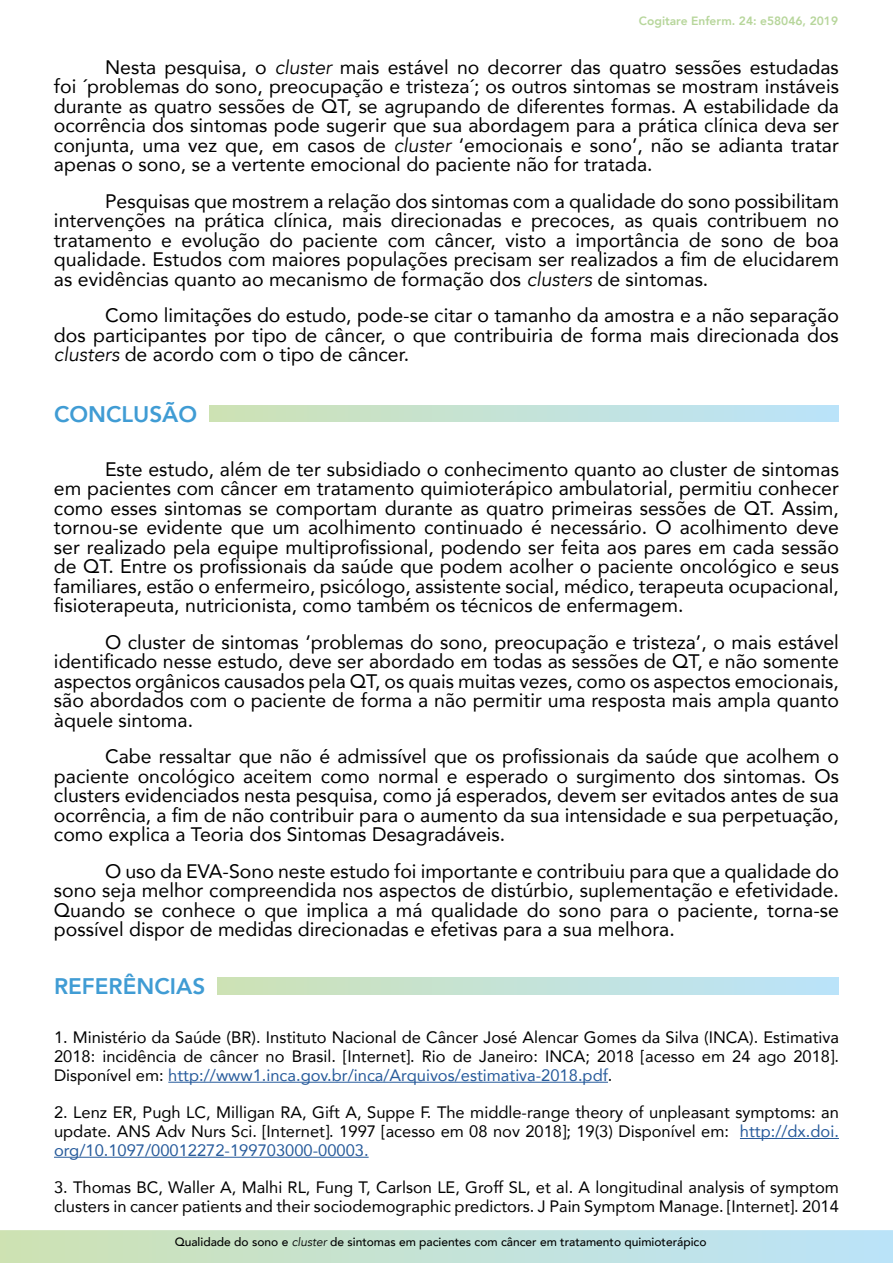
<style>
.page{position:relative;width:893px;height:1263px;background:#fff}
.page>*{position:absolute;margin:0;border:0;box-sizing:border-box;transform-origin:0 0}
.t1{font:800 22.5px "Avenir";color:#409cd4}
.t2{font:19.5px/19.5px "Avenir";color:#000;text-align:justify}
.t3{font:16.5px/18.8px "Avenir";color:#000;text-align:justify}
.t4{font:500 12px "Avenir";color:#000}
.t5{font:800 12px "Avenir";color:#b7d69b}
.s1{font-style:italic}
.s2{color:#275b9b}
.s3{font-weight:400;font-style:italic}
</style>
<div class="page">
<div style="left:210px;top:405px;width:629px;height:17px;background:linear-gradient(to right,#cee2b4,#bae3fb)"></div>
<svg style="left:0;top:1230px;width:893px;height:33px;background:#c4e2d6"></svg>
<div style="left:218px;top:978px;width:621px;height:16px;background:linear-gradient(to right,#cde2b5,#bae3fb)"></div>
<hr style="left:168px;top:1082px;width:440px;height:1px;background:#275b9b">
<hr style="left:740px;top:1138px;width:99px;height:1px;background:#275b9b">
<hr style="left:54px;top:1157px;width:315px;height:1px;background:#275b9b">
<p class="t5" style="left:639px;top:12px;width:201px">Cogitare Enferm. 24: e58046, 2019</p>
<p class="t2" style="left:54px;top:56px;width:787px;text-indent:51px">Nesta pesquisa, o <span class="s1">cluster</span> mais estável no decorrer das quatro sessões estudadas foi ´problemas do sono, preocupação e tristeza´; os outros sintomas se mostram instáveis durante as quatro sessões de QT, se agrupando de diferentes formas. A estabilidade da ocorrência dos sintomas pode sugerir que sua abordagem para a prática clínica deva ser conjunta, uma vez que, em casos de <span class="s1">cluster</span> ‘emocionais e sono’, não se adianta tratar apenas o sono, se a vertente emocional do paciente não for tratada.</p>
<p class="t2" style="left:54px;top:190px;width:786px;text-indent:51px">Pesquisas que mostrem a relação dos sintomas com a qualidade do sono possibilitam intervenções na prática clínica, mais direcionadas e precoces, as quais contribuem no tratamento e evolução do paciente com câncer, visto a importância de sono de boa qualidade. Estudos com maiores populações precisam ser realizados a fim de elucidarem as evidências quanto ao mecanismo de formação dos <span class="s1">clusters</span> de sintomas.</p>
<p class="t2" style="left:54px;top:305px;width:786px;text-indent:51px">Como limitações do estudo, pode-se citar o tamanho da amostra e a não separação dos participantes por tipo de câncer, o que contribuiria de forma mais direcionada dos <span class="s1">clusters</span> de acordo com o tipo de câncer.</p>
<p class="t1" style="left:54px;top:396px;width:145px">CONCLUSÃO</p>
<p class="t2" style="left:54px;top:458px;width:786px;text-indent:51px">Este estudo, além de ter subsidiado o conhecimento quanto ao cluster de sintomas em pacientes com câncer em tratamento quimioterápico ambulatorial, permitiu conhecer como esses sintomas se comportam durante as quatro primeiras sessões de QT. Assim, tornou-se evidente que um acolhimento continuado é necessário. O acolhimento deve ser realizado pela equipe multiprofissional, podendo ser feita aos pares em cada sessão de QT. Entre os profissionais da saúde que podem acolher o paciente oncológico e seus familiares, estão o enfermeiro, psicólogo, assistente social, médico, terapeuta ocupacional, fisioterapeuta, nutricionista, como também os técnicos de enfermagem.</p>
<p class="t2" style="left:54px;top:631px;width:786px;text-indent:51px">O cluster de sintomas ‘problemas do sono, preocupação e tristeza’, o mais estável identificado nesse estudo, deve ser abordado em todas as sessões de QT, e não somente aspectos orgânicos causados pela QT, os quais muitas vezes, como os aspectos emocionais, são abordados com o paciente de forma a não permitir uma resposta mais ampla quanto àquele sintoma.</p>
<p class="t2" style="left:54px;top:746px;width:787px;text-indent:51px">Cabe ressaltar que não é admissível que os profissionais da saúde que acolhem o paciente oncológico aceitem como normal e esperado o surgimento dos sintomas. Os clusters evidenciados nesta pesquisa, como já esperados, devem ser evitados antes de sua ocorrência, a fim de não contribuir para o aumento da sua intensidade e sua perpetuação, como explica a Teoria dos Sintomas Desagradáveis.</p>
<p class="t2" style="left:54px;top:860px;width:787px;text-indent:51px">O uso da EVA-Sono neste estudo foi importante e contribuiu para que a qualidade do sono seja melhor compreendida nos aspectos de distúrbio, suplementação e efetividade.<br>Quando se conhece o que implica a má qualidade do sono para o paciente, torna-se possível dispor de medidas direcionadas e efetivas para a sua melhora.</p>
<p class="t1" style="left:54px;top:969px;width:153px">REFERÊNCIAS</p>
<p class="t3" style="left:54px;top:1028px;width:786px">1. Ministério da Saúde (BR). Instituto Nacional de Câncer José Alencar Gomes da Silva (INCA). Estimativa 2018: incidência de câncer no Brasil. [Internet]. Rio de Janeiro: INCA; 2018 [acesso em 24 ago 2018].<br>Disponível em: <span class="s2">http://www1.inca.gov.br/inca/Arquivos/estimativa-2018.pdf</span>.</p>
<p class="t3" style="left:54px;top:1103px;width:786px">2. Lenz ER, Pugh LC, Milligan RA, Gift A, Suppe F. The middle-range theory of unpleasant symptoms: an update. ANS Adv Nurs Sci. [Internet]. 1997 [acesso em 08 nov 2018]; 19(3) Disponível em: <span class="s2">http://dx.doi. org/10.1097/00012272-199703000-00003.</span></p>
<p class="t3" style="left:54px;top:1178px;width:786px">3. Thomas BC, Waller A, Malhi RL, Fung T, Carlson LE, Groff SL, et al. A longitudinal analysis of symptom clusters in cancer patients and their sociodemographic predictors. J Pain Symptom Manage. [Internet]. 2014</p>
<p class="t4" style="left:175px;top:1232px;width:533px">Qualidade do sono e <span class="s3">cluster</span> de sintomas em pacientes com câncer em tratamento quimioterápico</p>
</div>
